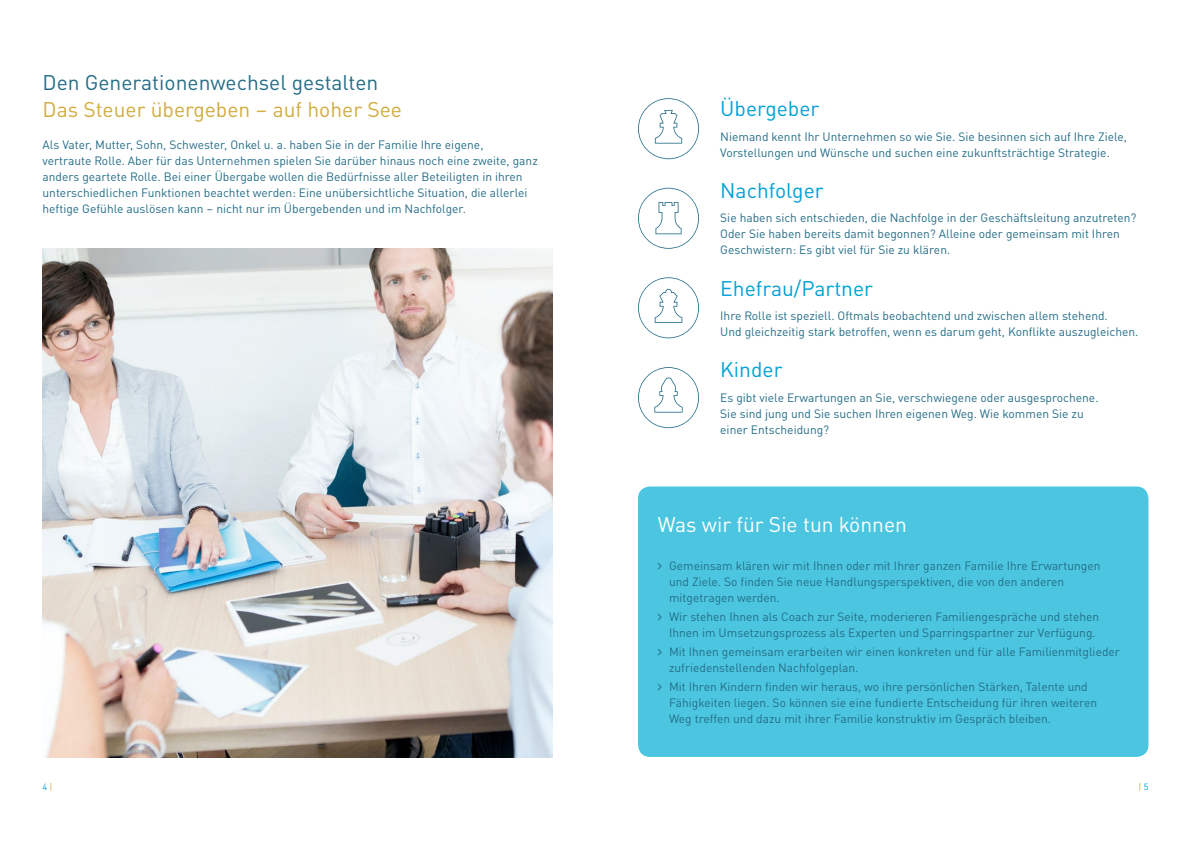
<style>
.page{position:relative;width:1191px;height:842px;background:#fff}
.page>*{position:absolute;margin:0;border:0;box-sizing:border-box;transform-origin:0 0}
.t1{font:21px "DINOT";color:#00a1d7}
.t2{font:21px "DINOT";color:#246d87}
.t3{font:21px "DINOT";color:#d1ac3e}
.t4{font:21px "DINOT";color:#fff}
.t5{font:12px/16px "DINOT";color:#246d87}
.t6{font:9px "DIN";color:#00a1d7}
.t7{font:9px "DIN";color:#d1ac3e}
.s1{color:#d1ac3e}
.s2{color:#00a1d7}
</style>
<div class="page">
<div style="left:638px;top:486px;width:510px;height:271px;background:#4cc6e0;border-radius:12px"></div>
<img style="left:43px;top:249px;width:510px;height:508px">
<svg style="left:638px;top:98px;width:61px;height:61px"></svg>
<svg style="left:638px;top:188px;width:61px;height:61px"></svg>
<svg style="left:638px;top:277px;width:61px;height:61px"></svg>
<svg style="left:638px;top:367px;width:61px;height:61px"></svg>
<p class="t2" style="left:43px;top:66px;width:337px">Den Generationenwechsel gestalten</p>
<p class="t3" style="left:43px;top:93px;width:361px">Das Steuer übergeben – auf hoher See</p>
<p class="t5" style="left:43px;top:136px;width:497px">Als Vater, Mutter, Sohn, Schwester, Onkel u. a. haben Sie in der Familie Ihre eigene,<br>vertraute Rolle. Aber für das Unternehmen spielen Sie darüber hinaus noch eine zweite, ganz anders geartete Rolle. Bei einer Übergabe wollen die Bedürfnisse aller Beteiligten in ihren unterschiedlichen Funktionen beachtet werden: Eine unübersichtliche Situation, die allerlei heftige Gefühle auslösen kann – nicht nur im Übergebenden und im Nachfolger.</p>
<p class="t1" style="left:720px;top:93px;width:101px">Übergeber</p>
<p class="t5" style="left:720px;top:128px;width:408px">Niemand kennt Ihr Unternehmen so wie Sie. Sie besinnen sich auf Ihre Ziele,<br>Vorstellungen und Wünsche und suchen eine zukunftsträchtige Strategie.</p>
<p class="t1" style="left:720px;top:174px;width:105px">Nachfolger</p>
<p class="t5" style="left:720px;top:209px;width:418px">Sie haben sich entschieden, die Nachfolge in der Geschäftsleitung anzutreten?<br>Oder Sie haben bereits damit begonnen? Alleine oder gemeinsam mit Ihren<br>Geschwistern: Es gibt viel für Sie zu klären.</p>
<p class="t1" style="left:720px;top:272px;width:154px">Ehefrau/Partner</p>
<p class="t5" style="left:720px;top:307px;width:420px">Ihre Rolle ist speziell. Oftmals beobachtend und zwischen allem stehend.<br>Und gleichzeitig stark betroffen, wenn es darum geht, Konflikte auszugleichen.</p>
<p class="t1" style="left:720px;top:354px;width:64px">Kinder</p>
<p class="t5" style="left:720px;top:389px;width:380px">Es gibt viele Erwartungen an Sie, verschwiegene oder ausgesprochene.<br>Sie sind jung und Sie suchen Ihren eigenen Weg. Wie kommen Sie zu einer Entscheidung?</p>
<p class="t4" style="left:658px;top:509px;width:251px">Was wir für Sie tun können</p>
<p class="t5" style="left:669px;top:557px;width:433px">Gemeinsam klären wir mit Ihnen oder mit Ihrer ganzen Familie Ihre Erwartungen und Ziele. So finden Sie neue Handlungsperspektiven, die von den anderen mitgetragen werden.</p>
<p class="t5" style="left:669px;top:608px;width:432px">Wir stehen Ihnen als Coach zur Seite, moderieren Familiengespräche und stehen<br>Ihnen im Umsetzungsprozess als Experten und Sparringspartner zur Verfügung.</p>
<p class="t5" style="left:669px;top:643px;width:452px">Mit Ihnen gemeinsam erarbeiten wir einen konkreten und für alle Familienmitglieder zufriedenstellenden Nachfolgeplan.</p>
<p class="t5" style="left:669px;top:677px;width:429px">Mit Ihren Kindern finden wir heraus, wo ihre persönlichen Stärken, Talente und<br>Fähigkeiten liegen. So können sie eine fundierte Entscheidung für ihren weiteren<br>Weg treffen und dazu mit ihrer Familie konstruktiv im Gespräch bleiben.</p>
<p class="t6" style="left:43px;top:781px;width:11px">4 <span class="s1">|</span></p>
<p class="t7" style="left:1138px;top:781px;width:11px">| <span class="s2">5</span></p>
</div>
